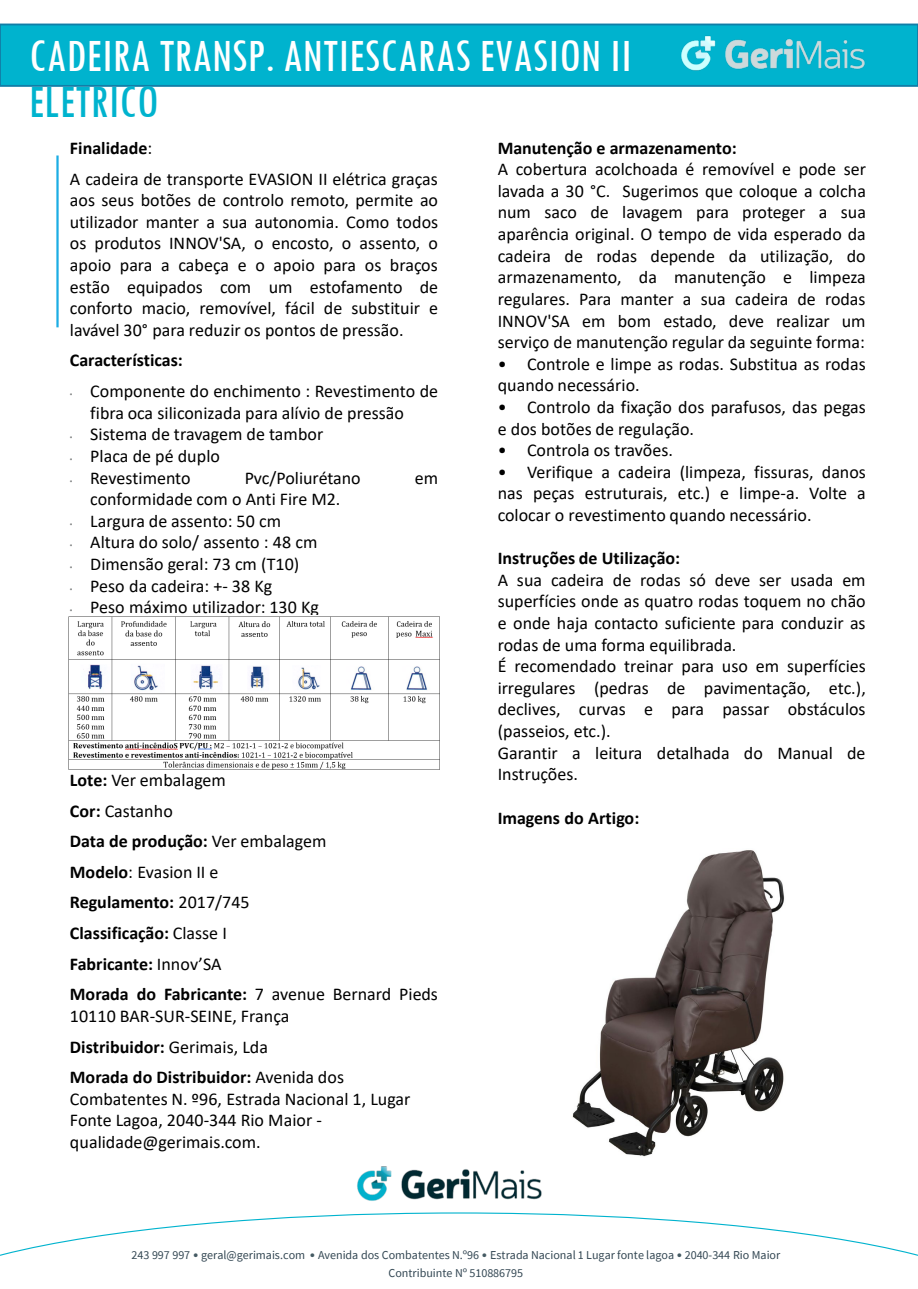
<style>
.page{position:relative;width:918px;height:1289px;background:#fff}
.page>*{position:absolute;margin:0;border:0;box-sizing:border-box;transform-origin:0 0}
.t1{font:condensed 48px/46px "Tw Cen";color:#fff}
.t2{font:18px/21.6px "Calibri";color:#000}
.t3{font:700 18px "Calibri";color:#000}
.t4{font:12px/17.2px "Source Sans Pro";letter-spacing:-.005em;color:#334753;text-align:center}
.s1{color:#00b3ce}
.s2{font-weight:400}
.s3{font-family:"Arial";font-size:7.5px;color:#808283}
.s4{font-weight:700}
.s5{font-family:"Calibri";color:#455a63}
</style>
<div class="page">
<hr style="left:56px;top:155px;width:3px;height:172px;background:#1cade4">
<div style="left:0;top:24px;width:918px;height:63px;background:#00b3ce"></div>
<img style="left:357px;top:1166px;width:185px;height:35px">
<svg style="left:0;top:1212px;width:918px;height:44px"></svg>
<img style="left:675px;top:23px;width:202px;height:64px">
<img style="left:572px;top:850px;width:212px;height:307px">
<img style="left:68px;top:616px;width:372px;height:154px">
<h2 class="t1" style="left:29px;top:32px;width:604px">CADEIRA TRANSP. ANTIESCARAS EVASION II<br><span class="s1">ELETRICO</span></h2>
<p class="t3" style="left:70px;top:135px;width:84px">Finalidade<span class="s2">:</span></p>
<p class="t2" style="left:70px;top:167px;width:370px;text-align:justify">A cadeira de transporte EVASION II elétrica graças aos seus botões de controlo remoto, permite ao utilizador manter a sua autonomia. Como todos os produtos INNOV'SA, o encosto, o assento, o apoio para a cabeça e o apoio para os braços estão equipados com um estofamento de conforto macio, removível, fácil de substituir e lavável 30° para reduzir os pontos de pressão.</p>
<p class="t3" style="left:70px;top:348px;width:114px">Características:</p>
<p class="t2" style="left:90px;top:380px;width:349px;text-indent:-20px"><span class="s3">•</span> Componente do enchimento : Revestimento de fibra oca siliconizada para alívio de pressão</p>
<p class="t2" style="left:70px;top:423px;width:255px"><span class="s3">•</span> Sistema de travagem de tambor</p>
<p class="t2" style="left:70px;top:444px;width:152px"><span class="s3">•</span> Placa de pé duplo</p>
<p class="t2" style="left:70px;top:466px;width:122px"><span class="s3">•</span> Revestimento</p>
<p class="t2" style="left:245px;top:466px;width:118px">Pvc/Poliurétano</p>
<p class="t2" style="left:415px;top:466px;width:25px">em</p>
<p class="t2" style="left:90px;top:488px;width:252px">conformidade com o Anti Fire M2.</p>
<p class="t2" style="left:70px;top:509px;width:213px"><span class="s3">•</span> Largura de assento: 50 cm</p>
<p class="t2" style="left:70px;top:531px;width:249px"><span class="s3">•</span> Altura do solo/ assento : 48 cm</p>
<p class="t2" style="left:70px;top:552px;width:231px"><span class="s3">•</span> Dimensão geral: 73 cm (T10)</p>
<p class="t2" style="left:70px;top:574px;width:204px"><span class="s3">•</span> Peso da cadeira: +- 38 Kg</p>
<p class="t2" style="left:70px;top:596px;width:250px"><span class="s3">•</span> Peso máximo utilizador: 130 Kg</p>
<p class="t2" style="left:70px;top:768px;width:158px"><span class="s4">Lote:</span> Ver embalagem</p>
<p class="t2" style="left:70px;top:799px;width:104px"><span class="s4">Cor:</span> Castanho</p>
<p class="t3" style="left:70px;top:828px;width:258px">Data de produção: <span class="s2">Ver embalagem</span></p>
<p class="t2" style="left:70px;top:860px;width:150px"><span class="s4">Modelo</span>: Evasion II e</p>
<p class="t3" style="left:70px;top:889px;width:181px">Regulamento: <span class="s2">2017/745</span></p>
<p class="t3" style="left:70px;top:920px;width:159px">Classificação: <span class="s2">Classe I</span></p>
<p class="t3" style="left:70px;top:951px;width:153px">Fabricante: <span class="s2">Innov’SA</span></p>
<p class="t2" style="left:70px;top:983px;width:369px"><span class="s4">Morada do Fabricante:</span> 7 avenue Bernard Pieds<br>10110 BAR-SUR-SEINE, França</p>
<p class="t3" style="left:70px;top:1033px;width:200px">Distribuidor: <span class="s2">Gerimais, Lda</span></p>
<p class="t2" style="left:70px;top:1065px;width:342px"><span class="s4">Morada do Distribuidor:</span> Avenida dos Combatentes N. º96, Estrada Nacional 1, Lugar Fonte Lagoa, 2040-344 Rio Maior - qualidade@gerimais.com.</p>
<p class="t3" style="left:498px;top:135px;width:240px">Manutenção e armazenamento:</p>
<p class="t2" style="left:498px;top:158px;width:370px;text-align:justify">A cobertura acolchoada é removível e pode ser lavada a 30 °C. Sugerimos que coloque a colcha num saco de lavagem para proteger a sua aparência original. O tempo de vida esperado da cadeira de rodas depende da utilização, do armazenamento, da manutenção e limpeza regulares. Para manter a sua cadeira de rodas INNOV'SA em bom estado, deve realizar um serviço de manutenção regular da seguinte forma:</p>
<p class="t2" style="left:498px;top:352px;width:370px">• Controle e limpe as rodas. Substitua as rodas quando necessário.</p>
<p class="t2" style="left:498px;top:396px;width:370px">• Controlo da fixação dos parafusos, das pegas e dos botões de regulação.</p>
<p class="t2" style="left:498px;top:439px;width:177px">• Controla os travões.</p>
<p class="t2" style="left:498px;top:460px;width:370px;text-align:justify">• Verifique a cadeira (limpeza, fissuras, danos nas peças estruturais, etc.) e limpe-a. Volte a colocar o revestimento quando necessário.</p>
<p class="t3" style="left:498px;top:545px;width:184px">Instruções de Utilização:</p>
<p class="t2" style="left:498px;top:568px;width:370px;text-align:justify">A sua cadeira de rodas só deve ser usada em superfícies onde as quatro rodas toquem no chão e onde haja contacto suficiente para conduzir as rodas de uma forma equilibrada.</p>
<p class="t2" style="left:498px;top:655px;width:370px;text-align:justify">É recomendado treinar para uso em superfícies irregulares (pedras de pavimentação, etc.), declives, curvas e para passar obstáculos (passeios, etc.).</p>
<p class="t2" style="left:498px;top:741px;width:369px">Garantir a leitura detalhada do Manual de<br>Instruções.</p>
<p class="t3" style="left:498px;top:804px;width:143px">Imagens do Artigo:</p>
<p class="t4" style="left:132px;top:1246px;width:650px">243 997 997 <span class="s5">•</span> geral@gerimais.com <span class="s5">•</span> Avenida dos Combatentes N.º96 <span class="s5">•</span> Estrada Nacional 1 Lugar fonte lagoa <span class="s5">•</span> 2040-344 Rio Maior<br>Contribuinte Nº 510886795</p>
</div>
